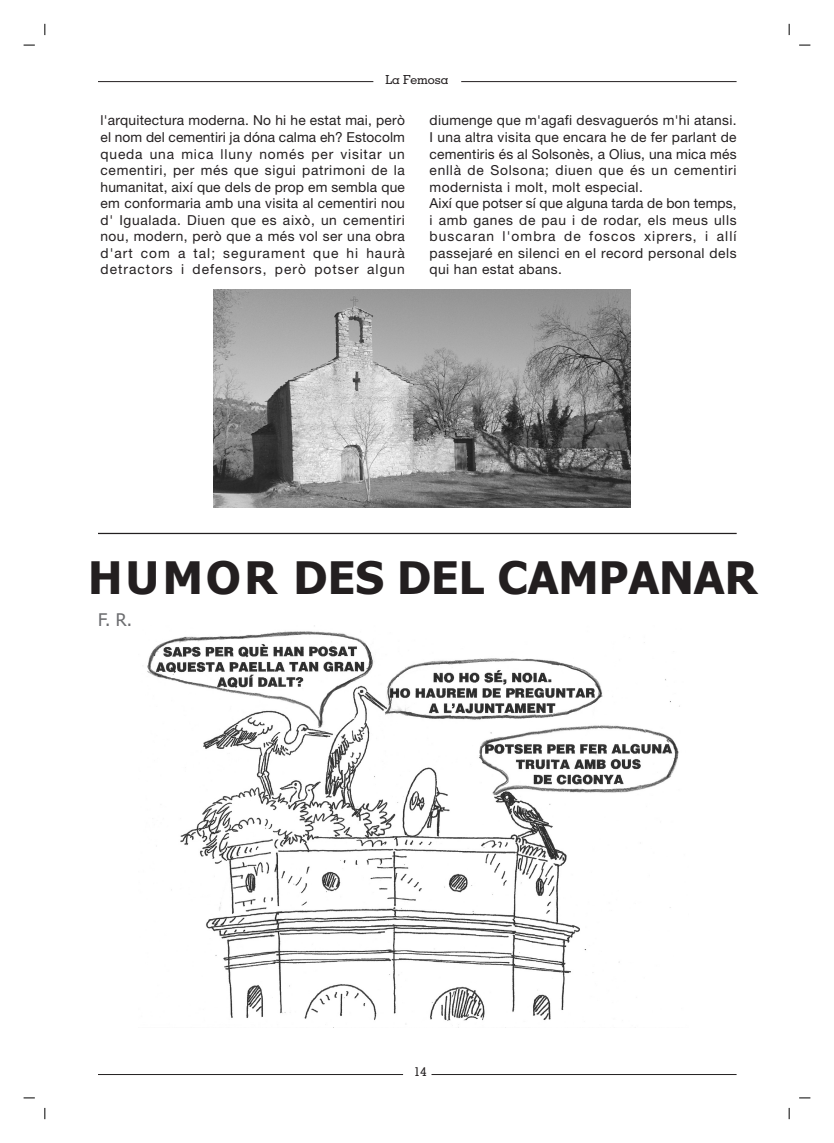
<style>
.page{position:relative;width:834px;height:1143px;background:#fff}
.page>*{position:absolute;margin:0;border:0;box-sizing:border-box;transform-origin:0 0}
.t1{font:700 45px "Tahoma";color:#231f20}
.t2{font:17.5px "Tahoma";color:#6c6d70}
.t3{font:13.75px/16.5px "Helvetica Neue";letter-spacing:.03em;color:#231f20;text-align:justify}
.t4{font:500 12.5px "Geometric Slab 703 BT";color:#231f20}
</style>
<div class="page">
<svg style="left:789px;top:1107px;width:1px;height:12px"></svg>
<hr style="left:98px;top:81px;width:275px;height:1px;background:#231f20">
<hr style="left:461px;top:81px;width:275px;height:1px;background:#231f20">
<hr style="left:98px;top:1074px;width:305px;height:1px;background:#231f20">
<hr style="left:431px;top:1074px;width:305px;height:1px;background:#231f20">
<img style="left:213px;top:289px;width:418px;height:218px">
<hr style="left:98px;top:533px;width:638px;height:1px;background:#231f20">
<img style="left:147px;top:625px;width:533px;height:396px">
<p class="t4" style="left:385px;top:75px;width:65px">La Femosa</p>
<p class="t3" style="left:101px;top:114px;width:306px">l'arquitectura moderna. No hi he estat mai, però el nom del cementiri ja dóna calma eh? Estocolm queda una mica lluny només per visitar un cementiri, per més que sigui patrimoni de la humanitat, així que dels de prop em sembla que em conformaria amb una visita al cementiri nou d' Igualada. Diuen que es això, un cementiri nou, modern, però que a més vol ser una obra d'art com a tal; segurament que hi haurà detractors i defensors, però potser algun</p>
<p class="t3" style="left:430px;top:114px;width:308px;text-align:left">diumenge que m'agafi desvaguerós m'hi atansi.<br>I una altra visita que encara he de fer parlant de cementiris és al Solsonès, a Olius, una mica més enllà de Solsona; diuen que és un cementiri modernista i molt, molt especial.<br>Així que potser sí que alguna tarda de bon temps, i amb ganes de pau i de rodar, els meus ulls buscaran l'ombra de foscos xiprers, i allí passejaré en silenci en el record personal dels qui han estat abans.</p>
<h1 class="t1" style="left:88px;top:559px;width:671px">HUMOR DES DEL CAMPANAR</h1>
<p class="t2" style="left:98px;top:612px;width:36px">F. R.</p>
<p class="t4" style="left:414px;top:1067px;width:15px">14</p>
</div>
